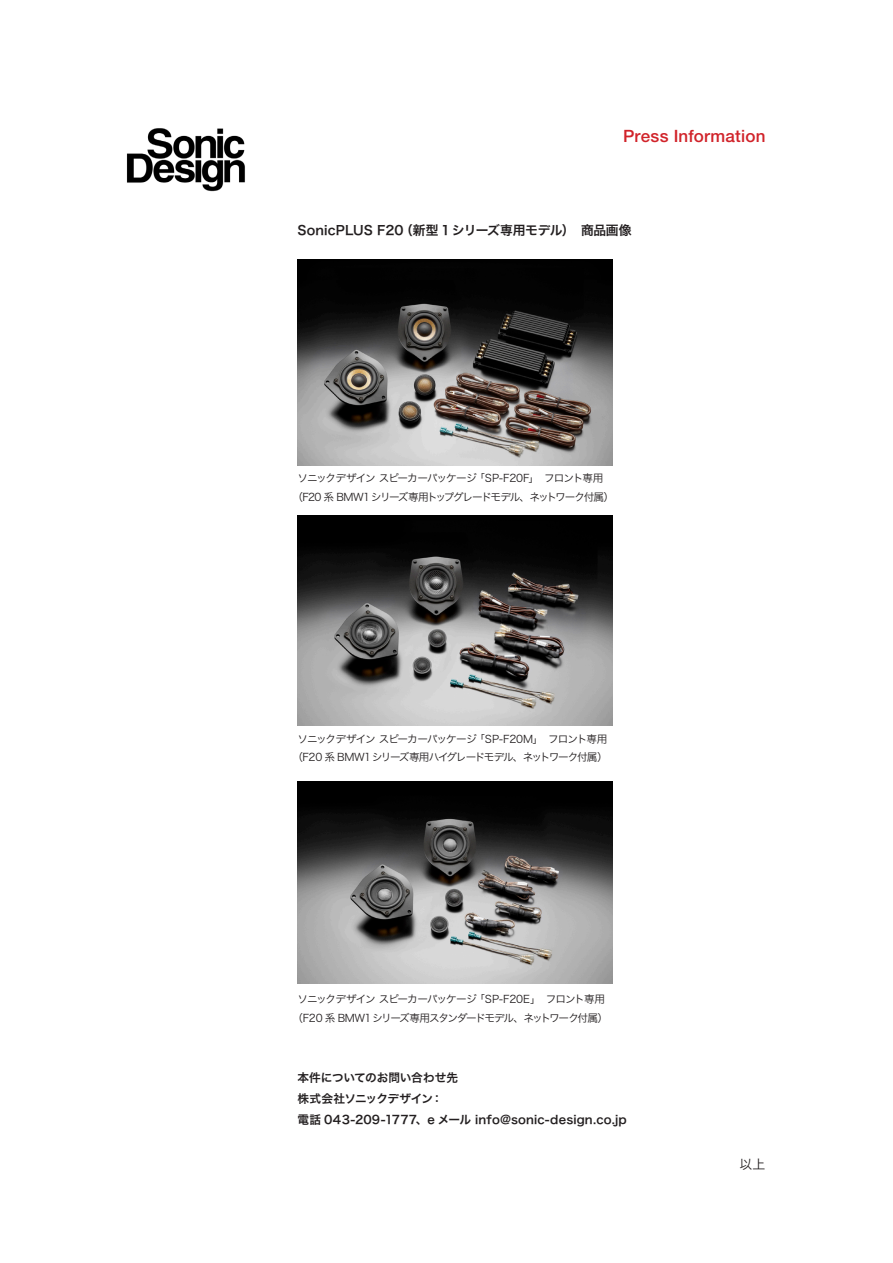
<style>
.page{position:relative;width:893px;height:1263px;background:#fff}
.page>*{position:absolute;margin:0;border:0;box-sizing:border-box;transform-origin:0 0}
.t1{font:500 16.95px "Helvetica Neue";letter-spacing:.01em;color:#d1232a}
.t2{font:12.75px "Hira Kaku Pro W6";color:#231f20}
.t3{font:12.75px "Hira Kaku Pro W3";color:#231f20}
.t4{font:11.7px "Hira Kaku Pro W6";letter-spacing:.005em;color:#231f20}
.t5{font:11.7px "Hira Kaku Pro W6";letter-spacing:-.015em;color:#231f20}
.t6{font:11.7px "Hira Kaku Pro W6";letter-spacing:-.05em;color:#231f20}
.t7{font:10.65px "Hira Kaku Pro W3";letter-spacing:-.085em;color:#231f20}
.t8{font:10.65px "Hira Kaku Pro W3";letter-spacing:-.115em;color:#231f20}
</style>
<div class="page">
<img style="left:126px;top:128px;width:119px;height:64px">
<img style="left:297px;top:260px;width:315px;height:205px">
<img style="left:297px;top:516px;width:315px;height:210px">
<img style="left:297px;top:781px;width:315px;height:202px">
<p class="t1" style="left:623px;top:126px;width:144px">Press Information</p>
<p class="t2" style="left:298px;top:218px;width:335px">SonicPLUS F20（新型 1シリーズ専用モデル）　商品画像</p>
<p class="t7" style="left:298px;top:469px;width:307px">ソニックデザイン スピーカーパッケージ 「SP-F20F」　フロント専用</p>
<p class="t8" style="left:292px;top:487px;width:323px">（F20 系 BMW1シリーズ専用トップグレードモデル、ネットワーク付属）</p>
<p class="t7" style="left:298px;top:729px;width:311px">ソニックデザイン スピーカーパッケージ 「SP-F20M」　フロント専用</p>
<p class="t7" style="left:292px;top:748px;width:317px">（F20 系 BMW1シリーズ専用ハイグレードモデル、ネットワーク付属）</p>
<p class="t7" style="left:298px;top:989px;width:309px">ソニックデザイン スピーカーパッケージ 「SP-F20E」　フロント専用</p>
<p class="t8" style="left:292px;top:1008px;width:317px">（F20 系 BMW1シリーズ専用スタンダードモデル、ネットワーク付属）</p>
<p class="t5" style="left:298px;top:1067px;width:162px">本件についてのお問い合わせ先</p>
<p class="t6" style="left:298px;top:1087px;width:147px">株式会社ソニックデザイン：</p>
<p class="t4" style="left:298px;top:1108px;width:331px">電話 043-209-1777、e メール info@sonic-design.co.jp</p>
<p class="t3" style="left:740px;top:1152px;width:27px">以上</p>
</div>
